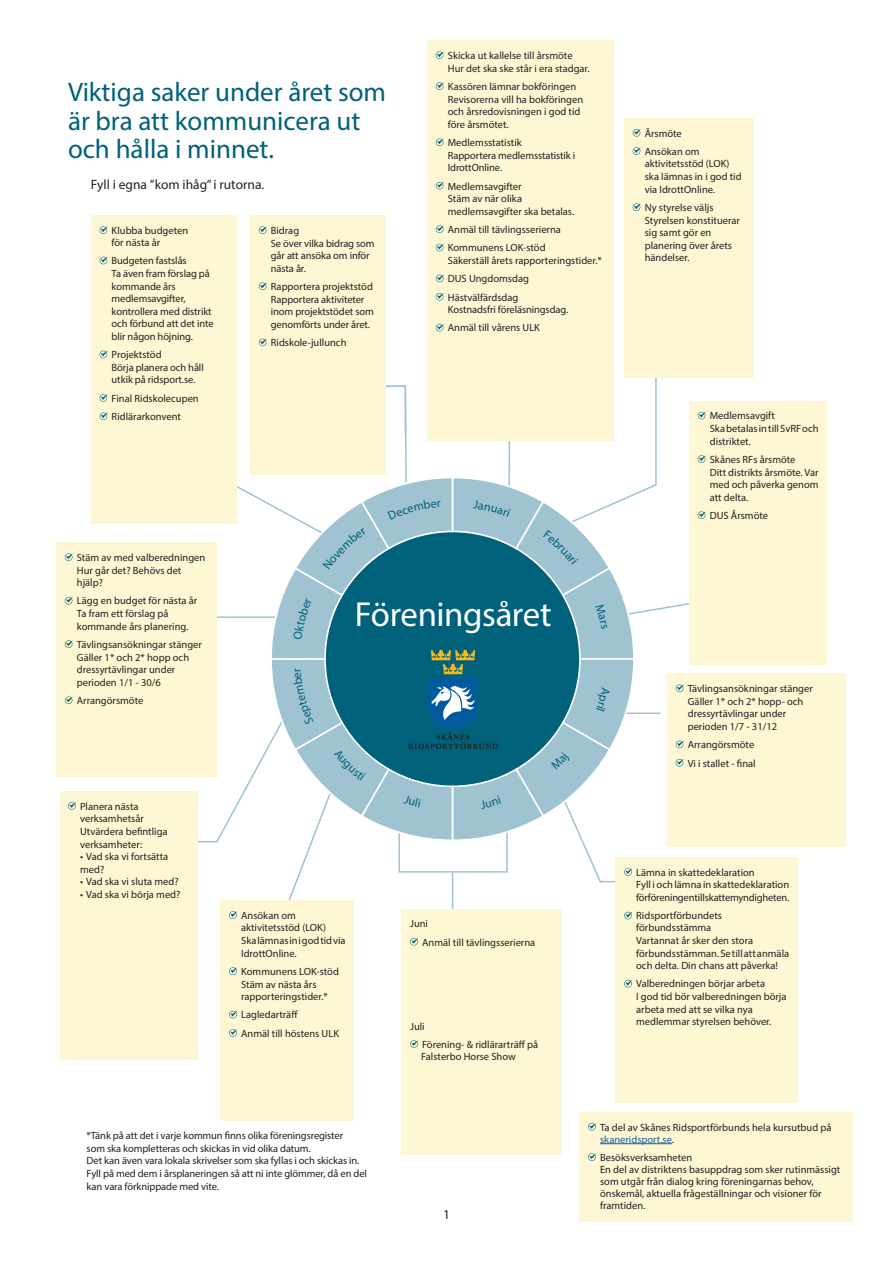
<style>
.page{position:relative;width:893px;height:1263px;background:#fff}
.page>*{position:absolute;margin:0;border:0;box-sizing:border-box;transform-origin:0 0}
.Frågerubrik{font:34.8px "Myriad Pro";letter-spacing:-.015em;color:#fff}
.Frågerubrik-2{font:27px/28.5px "Myriad Pro";color:#00617b}
.Faktatext{font:13.5px "Myriad Pro";color:#231f20}
.t1{font:10.5px/12.6px "Myriad Pro";color:#231f20}
.s1{color:#175d9e}
</style>
<div class="page">
<div style="left:427px;top:40px;width:187px;height:401px;background:#fef7d4"></div>
<svg style="left:436px;top:51px;width:8px;height:8px"></svg>
<svg style="left:436px;top:82px;width:8px;height:8px"></svg>
<svg style="left:436px;top:138px;width:8px;height:8px"></svg>
<svg style="left:436px;top:182px;width:8px;height:8px"></svg>
<svg style="left:436px;top:225px;width:8px;height:8px"></svg>
<svg style="left:436px;top:244px;width:8px;height:7px"></svg>
<svg style="left:436px;top:275px;width:8px;height:7px"></svg>
<svg style="left:436px;top:293px;width:8px;height:8px"></svg>
<svg style="left:436px;top:324px;width:8px;height:7px"></svg>
<div style="left:689px;top:401px;width:138px;height:264px;background:#fef7d4"></div>
<div style="left:667px;top:673px;width:179px;height:174px;background:#fef7d4"></div>
<div style="left:402px;top:909px;width:160px;height:245px;background:#fef7d4"></div>
<svg style="left:410px;top:1040px;width:8px;height:8px"></svg>
<div style="left:221px;top:900px;width:133px;height:220px;background:#fef7d4"></div>
<svg style="left:229px;top:1011px;width:8px;height:7px"></svg>
<svg style="left:229px;top:1029px;width:8px;height:8px"></svg>
<div style="left:60px;top:791px;width:137px;height:268px;background:#fef7d4"></div>
<svg style="left:68px;top:802px;width:8px;height:8px"></svg>
<div style="left:91px;top:215px;width:145px;height:309px;background:#fef7d4"></div>
<svg style="left:100px;top:226px;width:7px;height:8px"></svg>
<svg style="left:100px;top:257px;width:7px;height:7px"></svg>
<svg style="left:100px;top:351px;width:7px;height:7px"></svg>
<svg style="left:100px;top:394px;width:7px;height:8px"></svg>
<svg style="left:100px;top:412px;width:7px;height:8px"></svg>
<div style="left:250px;top:215px;width:135px;height:260px;background:#fef7d4"></div>
<svg style="left:259px;top:226px;width:8px;height:8px"></svg>
<svg style="left:259px;top:282px;width:8px;height:8px"></svg>
<div style="left:624px;top:118px;width:130px;height:260px;background:#fef7d4"></div>
<svg style="left:633px;top:129px;width:7px;height:8px"></svg>
<svg style="left:633px;top:147px;width:7px;height:8px"></svg>
<svg style="left:633px;top:203px;width:7px;height:8px"></svg>
<div style="left:56px;top:542px;width:161px;height:235px;background:#fef7d4"></div>
<svg style="left:65px;top:553px;width:8px;height:8px"></svg>
<svg style="left:65px;top:597px;width:8px;height:7px"></svg>
<svg style="left:65px;top:640px;width:8px;height:8px"></svg>
<svg style="left:65px;top:696px;width:8px;height:8px"></svg>
<div style="left:616px;top:857px;width:182px;height:246px;background:#fef7d4"></div>
<div style="left:580px;top:1112px;width:273px;height:110px;background:#fef7d4"></div>
<hr style="left:600px;top:1143px;width:72px;height:1px;background:#175d9e">
<svg style="left:588px;top:1123px;width:8px;height:8px"></svg>
<svg style="left:588px;top:1153px;width:8px;height:8px"></svg>
<svg style="left:197px;top:337px;width:509px;height:650px"></svg>
<p class="Frågerubrik-2" style="left:68px;top:78px;width:320px">Viktiga saker under året som är bra att kommunicera ut och hålla i minnet.</p>
<p class="Faktatext" style="left:91px;top:176px;width:175px">Fyll i egna ”kom ihåg” i rutorna.</p>
<p class="t1" style="left:112px;top:224px;width:78px;line-height:12px">Klubba budgeten för nästa år</p>
<p class="t1" style="left:112px;top:254px;width:104px">Budgeten fastslås<br>Ta även fram förslag på kommande års medlemsavgifter, kontrollera med distrikt och förbund att det inte blir någon höjning.</p>
<p class="t1" style="left:112px;top:348px;width:94px">Projektstöd<br>Börja planera och håll utkik på ridsport.se.</p>
<p class="t1" style="left:112px;top:392px;width:89px">Final Ridskolecupen</p>
<p class="t1" style="left:112px;top:410px;width:71px">Ridlärarkonvent</p>
<p class="t1" style="left:271px;top:224px;width:105px">Bidrag<br>Se över vilka bidrag som går att ansöka om inför nästa år.</p>
<p class="t1" style="left:271px;top:280px;width:105px">Rapportera projektstöd<br>Rapportera aktiviteter inom projektstödet som genomförts under året.</p>
<p class="t1" style="left:271px;top:336px;width:77px">Ridskole-jullunch</p>
<p class="t1" style="left:448px;top:49px;width:143px">Skicka ut kallelse till årsmöte<br>Hur det ska ske står i era stadgar.</p>
<p class="t1" style="left:448px;top:80px;width:137px">Kassören lämnar bokföringen<br>Revisorerna vill ha bokföringen och årsredovisningen i god tid före årsmötet.</p>
<p class="t1" style="left:448px;top:136px;width:129px">Medlemsstatistik<br>Rapportera medlemsstatistik i<br>IdrottOnline.</p>
<p class="t1" style="left:448px;top:180px;width:128px">Medlemsavgifter<br>Stäm av när olika medlemsavgifter ska betalas.</p>
<p class="t1" style="left:448px;top:223px;width:115px">Anmäl till tävlingsserierna</p>
<p class="t1" style="left:448px;top:241px;width:156px">Kommunens LOK-stöd<br>Säkerställ årets rapporteringstider.*</p>
<p class="t1" style="left:448px;top:272px;width:83px">DUS Ungdomsdag</p>
<p class="t1" style="left:448px;top:291px;width:122px">Hästvälfärdsdag<br>Kostnadsfri föreläsningsdag.</p>
<p class="t1" style="left:448px;top:321px;width:94px">Anmäl till vårens ULK</p>
<p class="t1" style="left:77px;top:551px;width:130px">Stäm av med valberedningen<br>Hur går det? Behövs det hjälp?</p>
<p class="t1" style="left:77px;top:594px;width:122px">Lägg en budget för nästa år<br>Ta fram ett förslag på kommande års planering.</p>
<p class="t1" style="left:77px;top:638px;width:127px">Tävlingsansökningar stänger<br>Gäller 1* och 2* hopp och dressyrtävlingar under perioden 1/1 - 30/6</p>
<p class="t1" style="left:77px;top:694px;width:68px">Arrangörsmöte</p>
<p class="Frågerubrik" style="left:355px;top:593px;width:198px">Föreningsåret</p>
<p class="t1" style="left:80px;top:800px;width:89px">Planera nästa verksamhetsår<br>Utvärdera befintliga verksamheter:</p>
<p class="t1" style="left:80px;top:850px;width:90px">• Vad ska vi fortsätta med?</p>
<p class="t1" style="left:80px;top:875px;width:100px">• Vad ska vi sluta med?</p>
<p class="t1" style="left:80px;top:888px;width:102px">• Vad ska vi börja med?</p>
<p class="t1" style="left:241px;top:909px;width:106px">Ansökan om aktivitetsstöd (LOK)<br>Ska lämnas in i god tid via<br>IdrottOnline.</p>
<p class="t1" style="left:241px;top:965px;width:99px">Kommunens LOK-stöd<br>Stäm av nästa års rapporteringstider.*</p>
<p class="t1" style="left:241px;top:1008px;width:58px">Lagledarträff</p>
<p class="t1" style="left:241px;top:1027px;width:99px">Anmäl till höstens ULK</p>
<p class="t1" style="left:410px;top:917px;width:19px">Juni</p>
<p class="t1" style="left:422px;top:935px;width:115px">Anmäl till tävlingsserierna</p>
<p class="t1" style="left:410px;top:1019px;width:16px">Juli</p>
<p class="t1" style="left:421px;top:1038px;width:118px;line-height:12px">Förening- &amp; ridlärarträff på<br>Falsterbo Horse Show</p>
<p class="t1" style="left:645px;top:127px;width:39px">Årsmöte</p>
<p class="t1" style="left:645px;top:145px;width:98px">Ansökan om aktivitetsstöd (LOK) ska lämnas in i god tid via IdrottOnline.</p>
<p class="t1" style="left:645px;top:201px;width:97px">Ny styrelse väljs<br>Styrelsen konstituerar sig samt gör en planering över årets händelser.</p>
<p class="t1" style="left:710px;top:409px;width:110px">Medlemsavgift<br>Ska betalas in till SvRF och distriktet.</p>
<p class="t1" style="left:710px;top:453px;width:110px">Skånes RFs årsmöte<br>Ditt distrikts årsmöte. Var med och påverka genom att delta.</p>
<p class="t1" style="left:710px;top:509px;width:60px">DUS Årsmöte</p>
<p class="t1" style="left:688px;top:682px;width:127px">Tävlingsansökningar stänger<br>Gäller 1* och 2* hopp- och dressyrtävlingar under perioden 1/7 - 31/12</p>
<p class="t1" style="left:688px;top:738px;width:68px">Arrangörsmöte</p>
<p class="t1" style="left:688px;top:756px;width:69px">Vi i stallet - final</p>
<p class="t1" style="left:636px;top:866px;width:155px">Lämna in skattedeklaration<br>Fyll i och lämna in skattedeklaration för föreningen till skattemyndigheten.</p>
<p class="t1" style="left:636px;top:909px;width:155px">Ridsportförbundets förbundsstämma<br>Vartannat år sker den stora förbundsstämman. Se till att anmäla och delta. Din chans att påverka!</p>
<p class="t1" style="left:636px;top:977px;width:152px">Valberedningen börjar arbeta<br>I god tid bör valberedningen börja arbeta med att se vilka nya medlemmar styrelsen behöver.</p>
<p class="t1" style="left:87px;top:1129px;width:258px">*Tänk på att det i varje kommun finns olika föreningsregister</p>
<p class="t1" style="left:87px;top:1142px;width:226px">som ska kompletteras och skickas in vid olika datum.</p>
<p class="t1" style="left:87px;top:1154px;width:274px">Det kan även vara lokala skrivelser som ska fyllas i och skickas in.</p>
<p class="t1" style="left:87px;top:1167px;width:282px">Fyll på med dem i årsplaneringen så att ni inte glömmer, då en del kan vara förknippade med vite.</p>
<p class="Faktatext" style="left:443px;top:1206px;width:8px">1</p>
<p class="t1" style="left:600px;top:1121px;width:233px;line-height:12px">Ta del av Skånes Ridsportförbunds hela kursutbud på <span class="s1">skaneridsport.se</span>.</p>
<p class="t1" style="left:600px;top:1151px;width:242px;line-height:12px">Besöksverksamheten<br>En del av distriktens basuppdrag som sker rutinmässigt som utgår från dialog kring föreningarnas behov, önskemål, aktuella frågeställningar och visioner för framtiden.</p>
</div>
